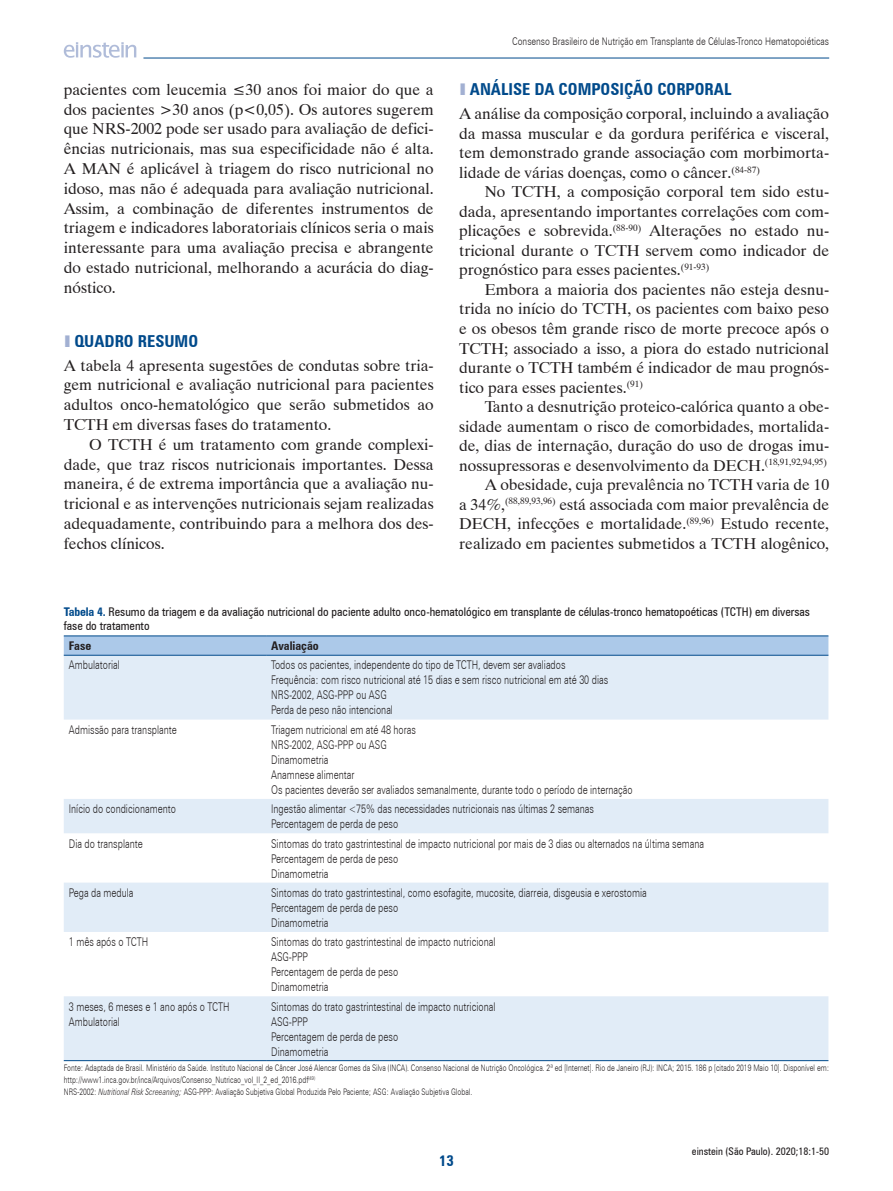
<style>
.page{position:relative;width:893px;height:1191px;background:#fff}
.page>*{position:absolute;margin:0;border:0;box-sizing:border-box;transform-origin:0 0}
.t1{font:700 condensed 16.5px "Zurich BT";color:#004a8b}
.t2{font:15.75px/19.5px "Dutch 801 BT";color:#231f20;text-align:justify}
.t3{font:700 condensed 15px "Zurich BT";color:#004a8b}
.t4{font:300 12px/15px "Zurich BT";color:#231f20;scale:.75 1}
.t5{font:condensed 12px/13.5px "Zurich BT";color:#231f20}
.t6{font:700 condensed 12px "Zurich BT";color:#231f20}
.t7{font:300 10.5px "Zurich BT";color:#231f20;scale:.8 1}
.t8{font:condensed 10.5px "Zurich BT";color:#231f20}
.t9{font:300 9px/12px "Zurich BT";color:#231f20;scale:.75 1}
.s1{color:#a2b0d2}
.s2{font-weight:700;color:#004a8b}
.s3{font-style:italic}
</style>
<div class="page">
<svg style="left:64px;top:42px;width:72px;height:16px"></svg>
<hr style="left:143px;top:58px;width:686px;height:1px;background:#004a8b">
<svg style="left:64px;top:636px;width:764px;height:19px"></svg>
<svg style="left:64px;top:656px;width:764px;height:404px;fill:#e1ecf7"></svg>
<hr style="left:64px;top:635px;width:202px;height:1px;background:#004a8b">
<hr style="left:266px;top:635px;width:562px;height:1px;background:#004a8b">
<hr style="left:64px;top:655px;width:202px;height:1px;background:#004a8b">
<hr style="left:266px;top:655px;width:562px;height:1px;background:#004a8b">
<hr style="left:64px;top:1060px;width:202px;height:1px;background:#004a8b">
<hr style="left:266px;top:1060px;width:562px;height:1px;background:#004a8b">
<p class="t2" style="left:64px;top:79px;width:371px">pacientes com leucemia ≤30 anos foi maior do que a dos pacientes &gt;30 anos (p&lt;0,05). Os autores sugerem que NRS-2002 pode ser usado para avaliação de defici&shy;ências nutricionais, mas sua especificidade não é alta.<br>A MAN é aplicável à triagem do risco nutricional no idoso, mas não é adequada para avaliação nutricional.<br>Assim, a combinação de diferentes instrumentos de triagem e indicadores laboratoriais clínicos seria o mais interessante para uma avaliação precisa e abrangente do estado nutricional, melhorando a acurácia do diag&shy;nóstico.</p>
<p class="t1" style="left:64px;top:331px;width:31px"><span class="s1">❚</span>QUADRO</p>
<p class="t1" style="left:138px;top:331px;width:11px">RESUMO</p>
<p class="t2" style="left:64px;top:355px;width:371px">A tabela 4 apresenta sugestões de condutas sobre tria&shy;gem nutricional e avaliação nutricional para pacientes adultos onco-hematológico que serão submetidos ao TCTH em diversas fases do tratamento.</p>
<p class="t2" style="left:64px;top:434px;width:371px;text-indent:26px">O TCTH é um tratamento com grande complexi&shy;dade, que traz riscos nutricionais importantes. Dessa maneira, é de extrema importância que a avaliação nu&shy;tricional e as intervenções nutricionais sejam realizadas adequadamente, contribuindo para a melhora dos des&shy;fechos clínicos.</p>
<p class="t7" style="left:512px;top:35px;width:398px">Consenso Brasileiro de Nutrição em Transplante de Células-Tronco Hematopoiéticas</p>
<p class="t1" style="left:459px;top:80px;width:111px"><span class="s1">❚</span> ANÁLISE DA COM</p>
<p class="t1" style="left:591px;top:80px;width:142px">POSI ÇÃO CORPORAL</p>
<p class="t2" style="left:459px;top:104px;width:371px">A análise da composição corporal, incluindo a avaliação da massa muscular e da gordura periférica e visceral, tem demonstrado grande associação com morbimorta&shy;lidade de várias doenças, como o câncer.<sup>(84-87)</sup></p>
<p class="t2" style="left:459px;top:182px;width:371px;text-indent:26px">No TCTH, a composição corporal tem sido estu&shy;dada, apresentando importantes correlações com com&shy;plicações e sobrevida.<sup>(88-90)</sup> Alterações no estado nu&shy;tricional durante o TCTH servem como indicador de prognóstico para esses pacientes.<sup>(91-93)</sup></p>
<p class="t2" style="left:459px;top:280px;width:371px;text-indent:26px">Embora a maioria dos pacientes não esteja desnu&shy;trida no início do TCTH, os pacientes com baixo peso e os obesos têm grande risco de morte precoce após o TCTH; associado a isso, a piora do estado nutricional durante o TCTH também é indicador de mau prognós&shy;tico para esses pacientes.<sup>(91)</sup></p>
<p class="t2" style="left:459px;top:397px;width:371px;text-align:right">Tanto a desnutrição proteico-calórica quanto a obe&shy;sidade aumentam o risco de comorbidades, mortalida&shy;de, dias de internação, duração do uso de drogas imu&shy;nossupressoras e desenvolvimento da DECH.<sup>(18,91,92,94,95)<br></sup>A obesidade, cuja prevalência no TCTH varia de 10<br>a 34%,<sup>(88,89,93,96)</sup> está associada com maior prevalência de DECH, infecções e mortalidade.<sup>(89,96)</sup> Estudo recente, realizado em pacientes submetidos a TCTH alogênico,</p>
<p class="t5" style="left:64px;top:605px;width:748px"><span class="s2">TABELA 4.</span> Resumo da triagem e da avaliação nutricional do paciente adulto onco-hematológico em transplante de células-tronco hematopoéticas (TCTH) em diversas fase do tratamento</p>
<p class="t6" style="left:69px;top:638px;width:24px">FASE</p>
<p class="t6" style="left:271px;top:638px;width:49px">AVALIAÇÃO</p>
<p class="t4" style="left:69px;top:657px;width:70px">Ambulatorial</p>
<p class="t4" style="left:271px;top:657px;width:451px">Todos os pacientes, independente do tipo de TCTH, devem ser avaliados Frequência: com risco nutricional até 15 dias e sem risco nutricional em até 30 dias NRS-2002, ASG-PPP ou ASG<br>Perda de peso não intencional</p>
<p class="t4" style="left:69px;top:722px;width:146px">Admissão para transplante</p>
<p class="t4" style="left:271px;top:722px;width:483px">Triagem nutricional em até 48 horas<br>NRS-2002, ASG-PPP ou ASG<br>Dinamometria<br>Anamnese alimentar<br>Os pacientes deverão ser avaliados semanalmente, durante todo o período de internação</p>
<p class="t4" style="left:69px;top:801px;width:144px">Início do condicionamento</p>
<p class="t4" style="left:271px;top:801px;width:432px">Ingestão alimentar &lt;75% das necessidades nutricionais nas últimas 2 semanas<br>Percentagem de perda de peso</p>
<p class="t4" style="left:69px;top:835px;width:100px">Dia do transplante</p>
<p class="t4" style="left:271px;top:835px;width:579px">Sintomas do trato gastrintestinal de impacto nutricional por mais de 3 dias ou alternados na última semana<br>Percentagem de perda de peso<br>Dinamometria</p>
<p class="t4" style="left:69px;top:885px;width:88px">Pega da medula</p>
<p class="t4" style="left:271px;top:885px;width:502px">Sintomas do trato gastrintestinal, como esofagite, mucosite, diarreia, disgeusia e xerostomia<br>Percentagem de perda de peso<br>Dinamometria</p>
<p class="t4" style="left:69px;top:934px;width:107px">1 mês após o TCTH</p>
<p class="t4" style="left:271px;top:934px;width:301px">Sintomas do trato gastrintestinal de impacto nutricional<br>ASG-PPP<br>Percentagem de perda de peso<br>Dinamometria</p>
<p class="t4" style="left:69px;top:998px;width:216px">3 meses, 6 meses e 1 ano após o TCTH<br>Ambulatorial</p>
<p class="t4" style="left:271px;top:998px;width:301px">Sintomas do trato gastrintestinal de impacto nutricional<br>ASG-PPP<br>Percentagem de perda de peso<br>Dinamometria</p>
<p class="t9" style="left:64px;top:1062px;width:1022px">Fonte: Adaptada de Brasil. Ministério da Saúde. Instituto Nacional de Câncer José Alencar Gomes da Silva (INCA). Consenso Nacional de Nutrição Oncológica. 2ª ed [Internet]. Rio de Janeiro (RJ): INCA; 2015. 186 p [citado 2019 Maio 10]. Disponível em: http://www1.inca.gov.br/inca/Arquivos/Consenso_Nutricao_vol_II_2_ed_2016.pdf<sup>(49)<br></sup>NRS-2002: <span class="s3">Nutritional Risk Screeaning;</span> ASG-PPP: Avaliação Subjetiva Global Produzida Pelo Paciente; ASG: Avaliação Subjetiva Global.</p>
<p class="t3" style="left:439px;top:1151px;width:16px">13</p>
<p class="t8" style="left:692px;top:1144px;width:139px">einstein (São Paulo). 2020;18:1-50</p>
</div>
